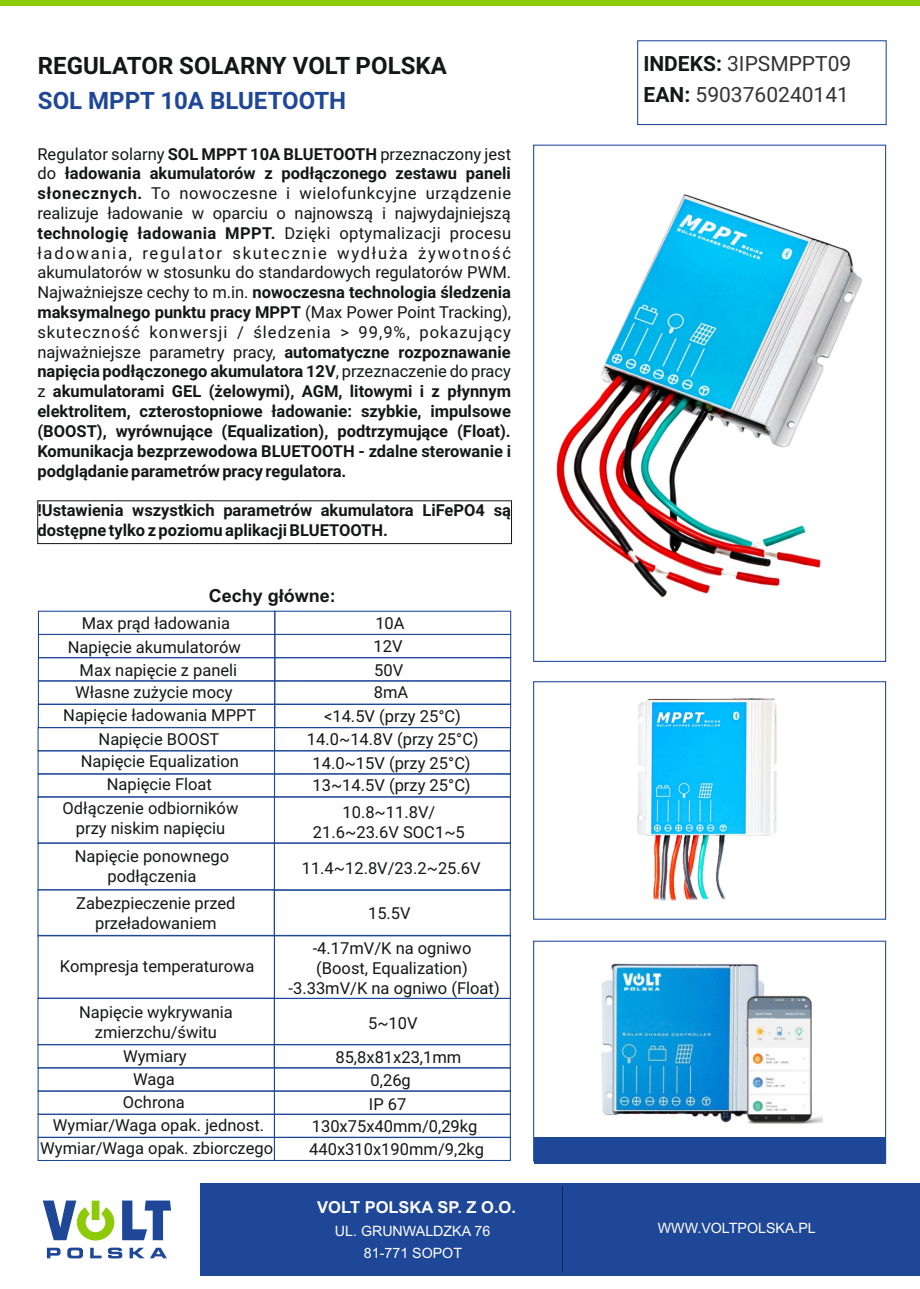
<style>
.page{position:relative;width:920px;height:1289px;background:#fff}
.page>*{position:absolute;margin:0;border:0;box-sizing:border-box;transform-origin:0 0}
.t1{font:700 24px "Roboto";color:#151616}
.t2{font:700 24px "Roboto";color:#1e4798}
.t3{font:21px/30.8px "Roboto";color:#333}
.t4{font:700 18px "Arial";color:#151616}
.t5{font:700 16.5px/19.8px "Roboto";color:#151616;text-align:justify}
.t6{font:16.5px/19.8px "Roboto";color:#151616;text-align:center}
.t7{font:700 16.5px "Arial";color:#fff}
.t8{font:14.25px/22.4px "Arial";color:#fff;text-align:center}
.s1{font-weight:400}
.s2{font-weight:700;color:#151616}
</style>
<div class="page">
<div style="left:38px;top:704px;width:237px;height:24px;border:1px solid #1e4798"></div>
<div style="left:274px;top:704px;width:237px;height:24px;border:1px solid #1e4798"></div>
<div style="left:0;top:0;width:920px;height:6px;background:#8dcb08"></div>
<div style="left:200px;top:1183px;width:720px;height:92px;background:#1e4798"></div>
<svg style="left:43px;top:1200px;width:71px;height:40px"></svg>
<svg style="left:122px;top:1200px;width:49px;height:40px"></svg>
<svg style="left:47px;top:1247px;width:14px;height:11px"></svg>
<svg style="left:67px;top:1247px;width:16px;height:11px"></svg>
<svg style="left:90px;top:1247px;width:12px;height:11px"></svg>
<svg style="left:108px;top:1247px;width:14px;height:11px"></svg>
<svg style="left:130px;top:1247px;width:37px;height:11px"></svg>
<div style="left:533px;top:1139px;width:352px;height:24px;background:#1e4798"></div>
<hr style="left:562px;top:1186px;width:1px;height:86px;background:#09275e">
<div style="left:38px;top:610px;width:237px;height:25px;border:1px solid #1e4798"></div>
<div style="left:38px;top:634px;width:237px;height:24px;border:1px solid #1e4798"></div>
<div style="left:38px;top:657px;width:237px;height:24px;border:1px solid #1e4798"></div>
<div style="left:274px;top:610px;width:237px;height:25px;border:1px solid #1e4798"></div>
<div style="left:274px;top:634px;width:237px;height:24px;border:1px solid #1e4798"></div>
<div style="left:274px;top:657px;width:237px;height:24px;border:1px solid #1e4798"></div>
<div style="left:533px;top:681px;width:353px;height:238px;border:1px solid #1e4798"></div>
<div style="left:533px;top:1136px;width:352px;height:25px;background:#1e4798"></div>
<div style="left:637px;top:40px;width:249px;height:85px;border:1px solid #1e4798"></div>
<div style="left:274px;top:889px;width:237px;height:47px;border:1px solid #1e4798"></div>
<div style="left:38px;top:727px;width:237px;height:24px;border:1px solid #1e4798"></div>
<div style="left:274px;top:727px;width:237px;height:24px;border:1px solid #1e4798"></div>
<div style="left:38px;top:750px;width:237px;height:24px;border:1px solid #1e4798"></div>
<div style="left:274px;top:750px;width:237px;height:24px;border:1px solid #1e4798"></div>
<div style="left:38px;top:773px;width:237px;height:24px;border:1px solid #1e4798"></div>
<div style="left:274px;top:773px;width:237px;height:24px;border:1px solid #1e4798"></div>
<div style="left:37px;top:796px;width:238px;height:47px;border:1px solid #1e4798"></div>
<div style="left:274px;top:796px;width:237px;height:47px;border:1px solid #1e4798"></div>
<div style="left:38px;top:842px;width:237px;height:48px;border:1px solid #1e4798"></div>
<div style="left:274px;top:842px;width:237px;height:48px;border:1px solid #1e4798"></div>
<div style="left:37px;top:997px;width:238px;height:48px;border:1px solid #1e4798"></div>
<div style="left:274px;top:997px;width:237px;height:48px;border:1px solid #1e4798"></div>
<div style="left:37px;top:1044px;width:238px;height:24px;border:1px solid #1e4798"></div>
<div style="left:274px;top:1044px;width:237px;height:24px;border:1px solid #1e4798"></div>
<div style="left:38px;top:935px;width:237px;height:63px;border:1px solid #1e4798"></div>
<div style="left:38px;top:1067px;width:237px;height:24px;border:1px solid #1e4798"></div>
<div style="left:38px;top:1090px;width:237px;height:24px;border:1px solid #1e4798"></div>
<div style="left:38px;top:1113px;width:237px;height:25px;border:1px solid #1e4798"></div>
<div style="left:274px;top:1067px;width:237px;height:24px;border:1px solid #1e4798"></div>
<div style="left:274px;top:1090px;width:237px;height:24px;border:1px solid #1e4798"></div>
<div style="left:274px;top:1113px;width:237px;height:25px;border:1px solid #1e4798"></div>
<div style="left:38px;top:1136px;width:237px;height:25px;border:1px solid #1e4798"></div>
<div style="left:274px;top:1136px;width:237px;height:25px;border:1px solid #1e4798"></div>
<div style="left:274px;top:935px;width:237px;height:64px;border:1px solid #1e4798"></div>
<img style="left:601px;top:963px;width:221px;height:161px">
<img style="left:556px;top:194px;width:306px;height:403px">
<img style="left:637px;top:698px;width:140px;height:203px">
<div style="left:37px;top:500px;width:475px;height:44px;border:1px solid #151616"></div>
<h1 class="t1" style="left:38px;top:56px;width:410px">REGULATOR SOLARNY VOLT POLSKA</h1>
<h1 class="t2" style="left:38px;top:91px;width:310px">SOL MPPT 10A BLUETOOTH</h1>
<p class="t5" style="left:37px;top:145px;width:475px"><span class="s1">Regulator solarny</span> SOL MPPT 10A BLUETOOTH <span class="s1">przeznaczony jest do</span> ładowania akumulatorów z podłączonego zestawu paneli słonecznych. <span class="s1">To nowoczesne i wielofunkcyjne urządzenie realizuje ładowanie w oparciu o najnowszą i najwydajniejszą </span>technologię ładowania MPPT. <span class="s1">Dzięki optymalizacji procesu ładowania, regulator skutecznie wydłuża żywotność akumulatorów w stosunku do standardowych regulatorów PWM.<br>Najważniejsze cechy to m.in.</span> nowoczesna technologia śledzenia maksymalnego punktu pracy MPPT <span class="s1">(Max Power Point Tracking), skuteczność konwersji / śledzenia &gt; 99,9%, pokazujący najważniejsze parametry pracy,</span> automatyczne rozpoznawanie napięcia podłączonego akumulatora 12V<span class="s1">, przeznaczenie do pracy z</span> akumulatorami GEL (żelowymi), AGM, litowymi i z płynnym elektrolitem, czterostopniowe ładowanie: szybkie, impulsowe (BOOST), wyrównujące (Equalization), podtrzymujące (Float).<br>Komunikacja bezprzewodowa BLUETOOTH - zdalne sterowanie i podglądanie parametrów pracy regulatora.</p>
<p class="t5" style="left:37px;top:502px;width:475px">!Ustawienia wszystkich parametrów akumulatora LiFePO4 są dostępne tylko z poziomu aplikacji BLUETOOTH.</p>
<p class="t4" style="left:209px;top:589px;width:129px">Cechy główne:</p>
<p class="t6" style="left:82px;top:615px;width:150px">Max prąd ładowania</p>
<p class="t6" style="left:80px;top:662px;width:159px">Max napięcie z paneli</p>
<p class="t6" style="left:375px;top:615px;width:31px">10A</p>
<p class="t6" style="left:68px;top:639px;width:175px">Napięcie akumulatorów</p>
<p class="t6" style="left:373px;top:638px;width:31px">12V</p>
<p class="t6" style="left:374px;top:662px;width:31px">50V</p>
<p class="t6" style="left:75px;top:684px;width:159px">Własne zużycie mocy</p>
<p class="t6" style="left:374px;top:684px;width:36px">8mA</p>
<p class="t6" style="left:63px;top:707px;width:195px">Napięcie ładowania MPPT</p>
<p class="t6" style="left:324px;top:708px;width:138px">&lt;14.5V (przy 25°C)</p>
<p class="t6" style="left:99px;top:731px;width:122px">Napięcie BOOST</p>
<p class="t6" style="left:307px;top:731px;width:173px">14.0~14.8V (przy 25°C)</p>
<p class="t6" style="left:81px;top:752px;width:159px;line-height:22.8px">Napięcie Equalization<br>Napięcie Float</p>
<p class="t6" style="left:312px;top:753px;width:159px;line-height:22px;text-align:left">14.0~15V (przy 25°C)<br>13~14.5V (przy 25°C)</p>
<p class="t6" style="left:313px;top:804px;width:153px">10.8~11.8V/<br>21.6~23.6V SOC1~5</p>
<p class="t6" style="left:302px;top:859px;width:180px">11.4~12.8V/23.2~25.6V</p>
<p class="t6" style="left:313px;top:897px;width:160px;line-height:35.2px">15.5V<br>-4.17mV/K na ogniwo</p>
<p class="t6" style="left:288px;top:960px;width:213px">(Boost, Equalization) -3.33mV/K na ogniwo (Float)</p>
<p class="t6" style="left:335px;top:1007px;width:127px;line-height:34.2px;text-align:left;text-indent:33px">5~10V<br>85,8x81x23,1mm</p>
<p class="t6" style="left:369px;top:1095px;width:39px">IP 67</p>
<p class="t6" style="left:63px;top:800px;width:177px">Odłączenie odbiorników przy niskim napięciu</p>
<p class="t6" style="left:75px;top:847px;width:156px">Napięcie ponownego podłączenia</p>
<p class="t6" style="left:76px;top:895px;width:161px">Zabezpieczenie przed przeładowaniem</p>
<p class="t6" style="left:60px;top:957px;width:196px">Kompresja temperaturowa</p>
<p class="t6" style="left:79px;top:1004px;width:155px">Napięcie wykrywania zmierzchu/świtu</p>
<p class="t6" style="left:133px;top:1070px;width:43px">Waga</p>
<p class="t6" style="left:123px;top:1048px;width:65px">Wymiary</p>
<p class="t6" style="left:123px;top:1093px;width:63px">Ochrona</p>
<p class="t6" style="left:370px;top:1072px;width:42px">0,26g</p>
<p class="t6" style="left:309px;top:1116px;width:176px;line-height:23.2px;text-align:left">130x75x40mm/0,29kg<br>440x310x190mm/9,2kg</p>
<p class="t6" style="left:40px;top:1115px;width:234px;line-height:23.4px">Wymiar/Waga opak. jednost.<br>Wymiar/Waga opak. zbiorczego</p>
<p class="t3" style="left:643px;top:50px;width:209px"><span class="s2">INDEKS:</span> 3IPSMPPT09<br><span class="s2">EAN:</span> 5903760240141</p>
<p class="t7" style="left:317px;top:1200px;width:200px">VOLT POLSKA SP. Z O.O.</p>
<p class="t8" style="left:335px;top:1220px;width:157px">UL. GRUNWALDZKA 76<br>81-771 SOPOT</p>
<p class="t8" style="left:658px;top:1217px;width:159px">WWW.VOLTPOLSKA.PL</p>
</div>
